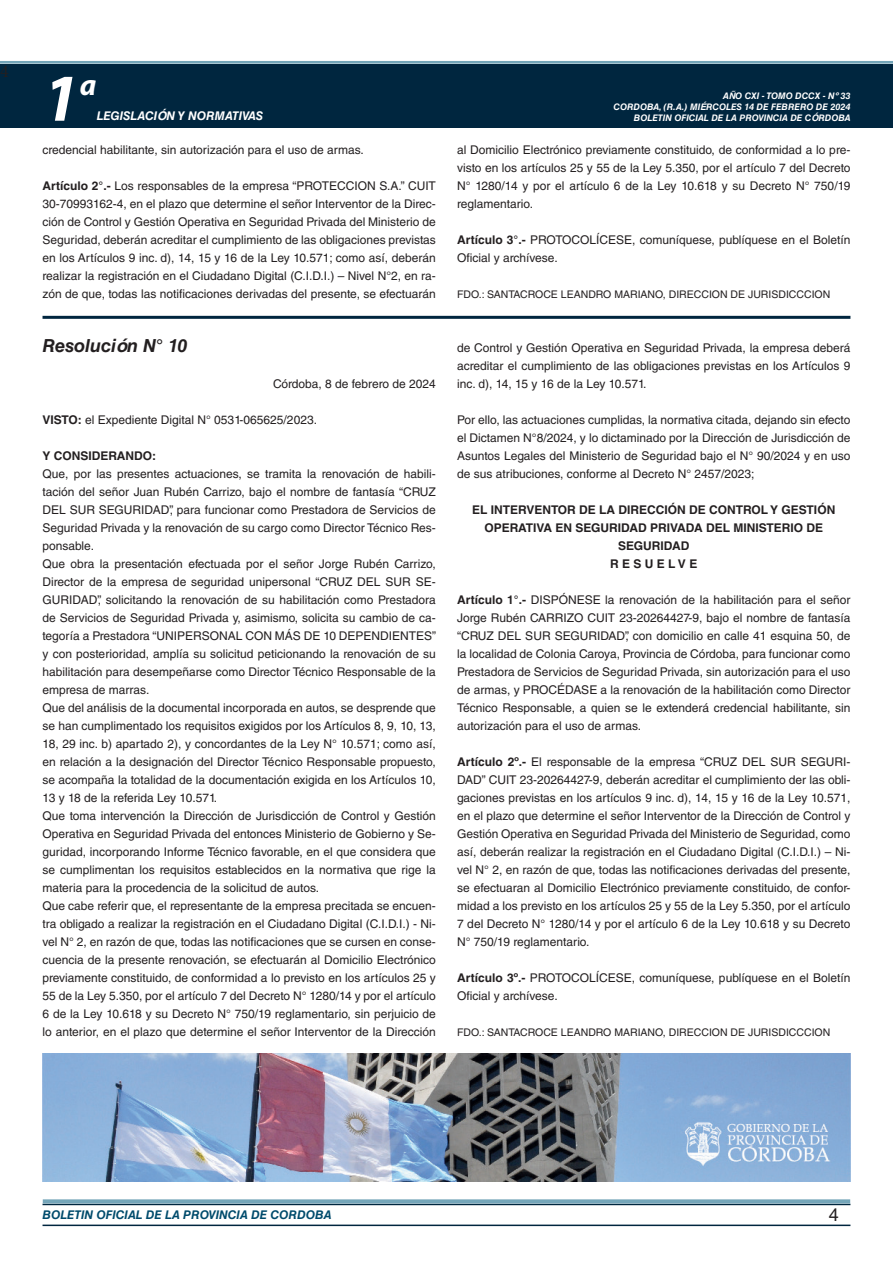
<style>
.page{position:relative;width:893px;height:1263px;background:#fff}
.page>*{position:absolute;margin:0;border:0;box-sizing:border-box;transform-origin:0 0}
.t1{font:italic 700 67.5px "Myriad Pro";color:#fff}
.t2{font:italic 700 30px "Myriad Pro";color:#fff}
.DOC__N{font:italic 700 18px "Helvetica LT Std";color:#231f20}
.t3{font:18px "Minion Pro";color:#231f20}
.t4{font:18px "Helvetica LT Std";color:#231f20}
.TEXTO_BASE{font:12px/18px "Helvetica LT Std";color:#231f20;text-align:justify}
.RESUELVE{font:700 12px/18px "Helvetica LT Std";color:#231f20;text-align:center}
.t5{font:italic 700 12px "Helvetica LT Std";color:#004b6c}
.FECHA{font:12px "Helvetica LT Std";color:#231f20}
.t6{font:italic 700 12px "Helvetica LT Std";color:#fff}
.TEXTO_BASE-2{font:700 12px "Helvetica LT Std";color:#231f20}
.FIRMA{font:10.5px "Helvetica LT Std";color:#231f20}
.t7{font:italic 700 9px/10.8px "Helvetica LT Std";color:#fff;text-align:right}
.s1{font-weight:700}
</style>
<div class="page">
<div style="left:0;top:61px;width:893px;height:6px;background:#fff;opacity:.75"></div>
<div style="left:0;top:64px;width:893px;height:64px;background:#00263f"></div>
<hr style="left:43px;top:1224px;width:807px;height:2px;background:#00263f">
<div style="left:42px;top:1198px;width:809px;height:8px;background:#fff;opacity:.75"></div>
<hr style="left:43px;top:316px;width:807px;height:3px;background:#00263f">
<img style="left:43px;top:1053px;width:807px;height:128px">
<h3 class="t3" style="left:0;top:59px;width:10px">4</h3>
<h1 class="t1" style="left:43px;top:54px;width:38px">1</h1>
<h2 class="t2" style="left:80px;top:66px;width:18px">a</h2>
<p class="t6" style="left:97px;top:109px;width:168px">LEGISLACIÓN Y NORMATIVAS</p>
<p class="TEXTO_BASE" style="left:43px;top:141px;width:323px">credencial habilitante, sin autorización para el uso de armas.</p>
<p class="TEXTO_BASE" style="left:43px;top:177px;width:395px"><span class="s1">Artículo 2°.-</span> Los responsables de la empresa “PROTECCION S.A.” CUIT 30-70993162-4, en el plazo que determine el señor Interventor de la Direc&shy;ción de Control y Gestión Operativa en Seguridad Privada del Ministerio de Seguridad, deberán acreditar el cumplimiento de las obligaciones previstas en los Artículos 9 inc. d), 14, 15 y 16 de la Ley 10.571; como así, deberán realizar la registración en el Ciudadano Digital (C.I.D.I.) – Nivel N°2, en ra&shy;zón de que, todas las notificaciones derivadas del presente, se efectuarán</p>
<p class="DOC__N" style="left:43px;top:334px;width:146px">Resolución N° 10</p>
<p class="FECHA" style="left:273px;top:377px;width:164px">Córdoba, 8 de febrero de 2024</p>
<p class="TEXTO_BASE" style="left:43px;top:411px;width:276px"><span class="s1">VISTO:</span> el Expediente Digital N° 0531-065625/2023.</p>
<p class="TEXTO_BASE-2" style="left:43px;top:448px;width:115px">Y CONSIDERANDO:</p>
<p class="TEXTO_BASE" style="left:43px;top:465px;width:395px">Que, por las presentes actuaciones, se tramita la renovación de habili&shy;tación del señor Juan Rubén Carrizo, bajo el nombre de fantasía “CRUZ DEL SUR SEGURIDAD”, para funcionar como Prestadora de Servicios de Seguridad Privada y la renovación de su cargo como Director Técnico Res&shy;ponsable.</p>
<p class="TEXTO_BASE" style="left:43px;top:555px;width:395px">Que obra la presentación efectuada por el señor Jorge Rubén Carrizo, Director de la empresa de seguridad unipersonal “CRUZ DEL SUR SE-GURIDAD”, solicitando la renovación de su habilitación como Prestadora de Servicios de Seguridad Privada y, asimismo, solicita su cambio de ca&shy;tegoría a Prestadora “UNIPERSONAL CON MÁS DE 10 DEPENDIENTES” y con posterioridad, amplía su solicitud peticionando la renovación de su habilitación para desempeñarse como Director Técnico Responsable de la empresa de marras.</p>
<p class="TEXTO_BASE" style="left:43px;top:699px;width:395px">Que del análisis de la documental incorporada en autos, se desprende que se han cumplimentado los requisitos exigidos por los Artículos 8, 9, 10, 13, 18, 29 inc. b) apartado 2), y concordantes de la Ley N° 10.571; como así, en relación a la designación del Director Técnico Responsable propuesto, se acompaña la totalidad de la documentación exigida en los Artículos 10, 13 y 18 de la referida Ley 10.571.</p>
<p class="TEXTO_BASE" style="left:43px;top:807px;width:395px">Que toma intervención la Dirección de Jurisdicción de Control y Gestión Operativa en Seguridad Privada del entonces Ministerio de Gobierno y Se&shy;guridad, incorporando Informe Técnico favorable, en el que considera que se cumplimentan los requisitos establecidos en la normativa que rige la materia para la procedencia de la solicitud de autos.</p>
<p class="TEXTO_BASE" style="left:43px;top:897px;width:395px">Que cabe referir que, el representante de la empresa precitada se encuen&shy;tra obligado a realizar la registración en el Ciudadano Digital (C.I.D.I.) - Ni&shy;vel N° 2, en razón de que, todas las notificaciones que se cursen en conse&shy;cuencia de la presente renovación, se efectuarán al Domicilio Electrónico previamente constituido, de conformidad a lo previsto en los artículos 25 y 55 de la Ley 5.350, por el artículo 7 del Decreto N° 1280/14 y por el artículo 6 de la Ley 10.618 y su Decreto N° 750/19 reglamentario, sin perjuicio de lo anterior, en el plazo que determine el señor Interventor de la Dirección</p>
<p class="t7" style="left:614px;top:91px;width:238px">AÑO CXI - TOMO DCCX - Nº 33<br>CORDOBA, (R.A.) MIÉRCOLES 14 DE FEBRERO DE 2024<br>BOLETIN OFICIAL DE LA PROVINCIA DE CÓRDOBA</p>
<p class="TEXTO_BASE" style="left:457px;top:141px;width:395px">al Domicilio Electrónico previamente constituido, de conformidad a lo pre&shy;visto en los artículos 25 y 55 de la Ley 5.350, por el artículo 7 del Decreto N° 1280/14 y por el artículo 6 de la Ley 10.618 y su Decreto N° 750/19 reglamentario.</p>
<p class="TEXTO_BASE" style="left:457px;top:231px;width:395px"><span class="s1">Artículo 3°.-</span> PROTOCOLÍCESE, comuníquese, publíquese en el Boletín<br>Oficial y archívese.</p>
<p class="FIRMA" style="left:457px;top:288px;width:375px">FDO.: SANTACROCE LEANDRO MARIANO, DIRECCION DE JURISDICCCION</p>
<p class="TEXTO_BASE" style="left:457px;top:339px;width:395px">de Control y Gestión Operativa en Seguridad Privada, la empresa deberá acreditar el cumplimiento de las obligaciones previstas en los Artículos 9 inc. d), 14, 15 y 16 de la Ley 10.571.</p>
<p class="TEXTO_BASE" style="left:457px;top:411px;width:395px">Por ello, las actuaciones cumplidas, la normativa citada, dejando sin efecto el Dictamen N°8/2024, y lo dictaminado por la Dirección de Jurisdicción de Asuntos Legales del Ministerio de Seguridad bajo el N° 90/2024 y en uso de sus atribuciones, conforme al Decreto N° 2457/2023;</p>
<p class="RESUELVE" style="left:472px;top:500px;width:365px">EL INTERVENTOR DE LA DIRECCIÓN DE CONTROL Y GESTIÓN<br>OPERATIVA EN SEGURIDAD PRIVADA DEL MINISTERIO DE<br>SEGURIDAD</p>
<p class="RESUELVE" style="left:610px;top:554px;width:89px">R E S U E L V E</p>
<p class="TEXTO_BASE" style="left:457px;top:591px;width:395px"><span class="s1">Artículo 1°.-</span> DISPÓNESE la renovación de la habilitación para el señor Jorge Rubén CARRIZO CUIT 23-20264427-9, bajo el nombre de fantasía “CRUZ DEL SUR SEGURIDAD”, con domicilio en calle 41 esquina 50, de la localidad de Colonia Caroya, Provincia de Córdoba, para funcionar como Prestadora de Servicios de Seguridad Privada, sin autorización para el uso de armas, y PROCÉDASE a la renovación de la habilitación como Director Técnico Responsable, a quien se le extenderá credencial habilitante, sin autorización para el uso de armas.</p>
<p class="TEXTO_BASE" style="left:457px;top:753px;width:395px"><span class="s1">Artículo 2º.-</span> El responsable de la empresa “CRUZ DEL SUR SEGURI-DAD” CUIT 23-20264427-9, deberán acreditar el cumplimiento der las obli&shy;gaciones previstas en los artículos 9 inc. d), 14, 15 y 16 de la Ley 10.571, en el plazo que determine el señor Interventor de la Dirección de Control y Gestión Operativa en Seguridad Privada del Ministerio de Seguridad, como así, deberán realizar la registración en el Ciudadano Digital (C.I.D.I.) – Ni&shy;vel N° 2, en razón de que, todas las notificaciones derivadas del presente, se efectuaran al Domicilio Electrónico previamente constituido, de confor&shy;midad a los previsto en los artículos 25 y 55 de la Ley 5.350, por el artículo 7 del Decreto N° 1280/14 y por el artículo 6 de la Ley 10.618 y su Decreto N° 750/19 reglamentario.</p>
<p class="TEXTO_BASE" style="left:457px;top:969px;width:395px"><span class="s1">Artículo 3º.-</span> PROTOCOLÍCESE, comuníquese, publíquese en el Boletín<br>Oficial y archívese.</p>
<p class="FIRMA" style="left:457px;top:1026px;width:375px">FDO.: SANTACROCE LEANDRO MARIANO, DIRECCION DE JURISDICCCION</p>
<p class="t5" style="left:43px;top:1208px;width:290px">BOLETIN OFICIAL DE LA PROVINCIA DE CORDOBA</p>
<h3 class="t4" style="left:829px;top:1204px;width:12px">4</h3>
</div>
